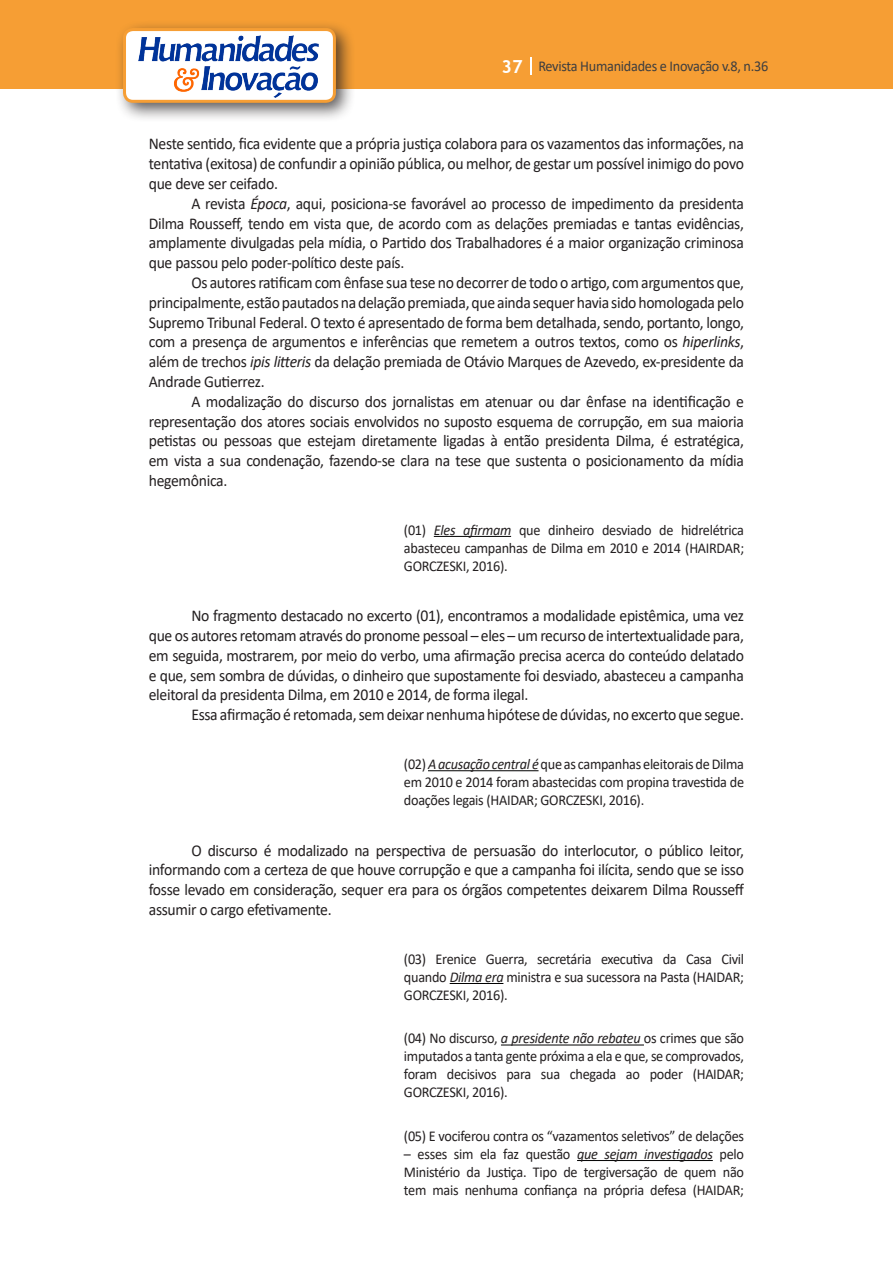
<style>
.page{position:relative;width:893px;height:1263px;background:#fff}
.page>*{position:absolute;margin:0;border:0;box-sizing:border-box;transform-origin:0 0}
.texto{font:16.5px/19.8px "Calibri";letter-spacing:-.02em;color:#231f20;text-align:justify;scale:.95 1}
.citacao{font:15px/18px "Calibri";letter-spacing:-.02em;color:#231f20;text-align:justify;scale:.95 1}
.t1{font:15px "Calibri";letter-spacing:-.02em;color:#3e3e3f;scale:.95 1}
.s1{font-family:"Trebuchet MS";font-weight:700;font-size:18px;color:#fff}
.s2{font-style:italic}
</style>
<div class="page">
<div style="left:0;top:0;width:893px;height:88px;background:#f69e34"></div>
<svg style="left:530px;top:57px;width:2px;height:18px"></svg>
<div style="left:115px;top:20px;width:241px;height:103px;background:#231f20;opacity:.75"></div>
<div style="left:125px;top:30px;width:209px;height:71px;background:#fff;border-radius:9px"></div>
<img style="left:138px;top:35px;width:181px;height:62px">
<div style="left:123px;top:28px;width:213px;height:75px;border:3px solid #f69e34;border-radius:9px"></div>
<hr style="left:434px;top:536px;width:77px;height:1px;background:#000">
<hr style="left:428px;top:770px;width:110px;height:1px;background:#000">
<hr style="left:450px;top:983px;width:53px;height:1px;background:#000">
<hr style="left:501px;top:1044px;width:143px;height:1px;background:#000">
<hr style="left:577px;top:1160px;width:136px;height:1px;background:#000">
<p class="t1" style="left:501px;top:56px;width:282px"><span class="s1">37</span> Revista Humanidades e Inovação v.8, n.36</p>
<p class="texto" style="left:149px;top:133px;width:628px">Neste sentido, fica evidente que a própria justiça colabora para os vazamentos das informações, na tentativa (exitosa) de confundir a opinião pública, ou melhor, de gestar um possível inimigo do povo que deve ser ceifado.</p>
<p class="texto" style="left:149px;top:193px;width:628px;text-indent:43px">A revista <span class="s2">Época</span>, aqui, posiciona-se favorável ao processo de impedimento da presidenta Dilma Rousseff, tendo em vista que, de acordo com as delações premiadas e tantas evidências, amplamente divulgadas pela mídia, o Partido dos Trabalhadores é a maior organização criminosa que passou pelo poder-político deste país.</p>
<p class="texto" style="left:149px;top:272px;width:628px;text-indent:43px">Os autores ratificam com ênfase sua tese no decorrer de todo o artigo, com argumentos que, principalmente, estão pautados na delação premiada, que ainda sequer havia sido homologada pelo Supremo Tribunal Federal. O texto é apresentado de forma bem detalhada, sendo, portanto, longo, com a presença de argumentos e inferências que remetem a outros textos, como os <span class="s2">hiperlinks</span>, além de trechos <span class="s2">ipis litteris</span> da delação premiada de Otávio Marques de Azevedo, ex-presidente da Andrade Gutierrez.</p>
<p class="texto" style="left:149px;top:391px;width:628px;text-indent:43px">A modalização do discurso dos jornalistas em atenuar ou dar ênfase na identificação e representação dos atores sociais envolvidos no suposto esquema de corrupção, em sua maioria petistas ou pessoas que estejam diretamente ligadas à então presidenta Dilma, é estratégica, em vista a sua condenação, fazendo-se clara na tese que sustenta o posicionamento da mídia hegemônica.</p>
<p class="citacao" style="left:404px;top:520px;width:360px">(01) <span class="s2">Eles afirmam</span> que dinheiro desviado de hidrelétrica abasteceu campanhas de Dilma em 2010 e 2014 (HAIRDAR; GORCZESKI, 2016).</p>
<p class="texto" style="left:149px;top:605px;width:628px;text-indent:43px">No fragmento destacado no excerto (01), encontramos a modalidade epistêmica, uma vez que os autores retomam através do pronome pessoal – eles – um recurso de intertextualidade para, em seguida, mostrarem, por meio do verbo, uma afirmação precisa acerca do conteúdo delatado e que, sem sombra de dúvidas, o dinheiro que supostamente foi desviado, abasteceu a campanha eleitoral da presidenta Dilma, em 2010 e 2014, de forma ilegal.</p>
<p class="texto" style="left:191px;top:704px;width:583px">Essa afirmação é retomada, sem deixar nenhuma hipótese de dúvidas, no excerto que segue.</p>
<p class="citacao" style="left:404px;top:755px;width:360px">(02) <span class="s2">A acusação central é</span> que as campanhas eleitorais de Dilma em 2010 e 2014 foram abastecidas com propina travestida de doações legais (HAIDAR; GORCZESKI, 2016).</p>
<p class="texto" style="left:149px;top:840px;width:628px;text-indent:43px">O discurso é modalizado na perspectiva de persuasão do interlocutor, o público leitor, informando com a certeza de que houve corrupção e que a campanha foi ilícita, sendo que se isso fosse levado em consideração, sequer era para os órgãos competentes deixarem Dilma Rousseff assumir o cargo efetivamente.</p>
<p class="citacao" style="left:404px;top:949px;width:360px">(03) Erenice Guerra, secretária executiva da Casa Civil quando <span class="s2">Dilma era</span> ministra e sua sucessora na Pasta (HAIDAR; GORCZESKI, 2016).</p>
<p class="citacao" style="left:404px;top:1029px;width:360px">(04) No discurso, <span class="s2">a presidente não rebateu</span> os crimes que são imputados a tanta gente próxima a ela e que, se comprovados, foram decisivos para sua chegada ao poder (HAIDAR; GORCZESKI, 2016).</p>
<p class="citacao" style="left:404px;top:1126px;width:359px">(05) E vociferou contra os “vazamentos seletivos” de delações</p>
<p class="citacao" style="left:404px;top:1144px;width:360px">– esses sim ela faz questão <span class="s2">que sejam investigados</span> pelo Ministério da Justiça. Tipo de tergiversação de quem não tem mais nenhuma confiança na própria defesa (HAIDAR;</p>
</div>
